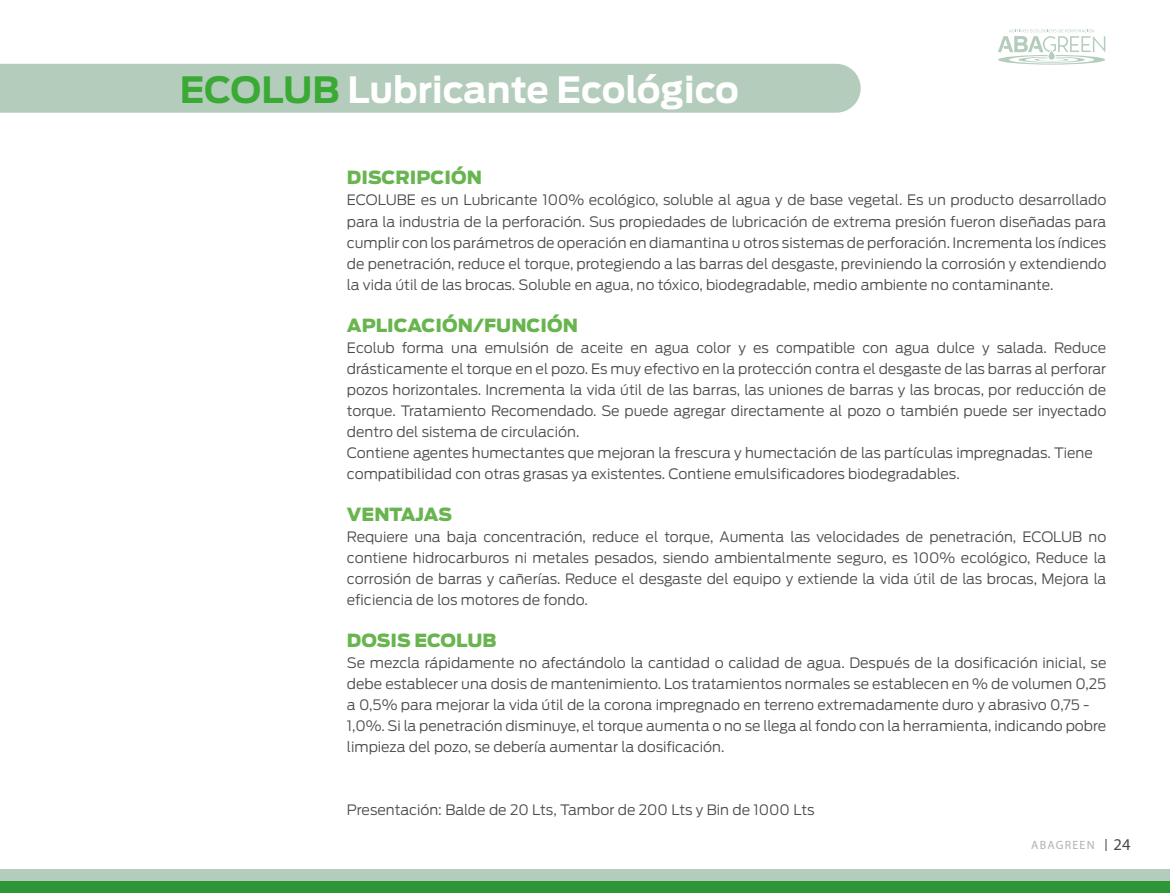
<style>
.page{position:relative;width:1170px;height:893px;background:#fff}
.page>*{position:absolute;margin:0;border:0;box-sizing:border-box;transform-origin:0 0}
.t1{font:700 36px "Antenna";color:#fff}
.t2{font:900 18px "Antenna";color:#68b54f}
.t3{font:300 14.25px/21px "Antenna";color:#4a4a49;text-align:justify}
.t4{font:12px "Myriad Pro";letter-spacing:.1em;color:#b3b2b2}
.s1{color:#3aaa35}
.s2{font-size:16.5px;color:#4a4a49}
</style>
<div class="page">
<div style="left:0;top:870px;width:1169px;height:15px;background:#b4ccbc"></div>
<div style="left:0;top:882px;width:1169px;height:11px;background:#2f9638"></div>
<div style="left:0;top:63px;width:860px;height:50px;background:#b4ccbc"></div>
<svg style="left:998px;top:29px;width:107px;height:36px"></svg>
<h1 class="t1" style="left:180px;top:69px;width:560px"><span class="s1">ECOLUB</span> Lubricante Ecológico</h1>
<p class="t2" style="left:347px;top:167px;width:136px">DISCRIPCIÓN</p>
<p class="t3" style="left:347px;top:190px;width:761px">ECOLUBE es un Lubricante 100% ecológico, soluble al agua y de base vegetal. Es un producto desarrollado para la industria de la perforación. Sus propiedades de lubricación de extrema presión fueron diseñadas para cumplir con los parámetros de operación en diamantina u otros sistemas de perforación. Incrementa los índices de penetración, reduce el torque, protegiendo a las barras del desgaste, previniendo la corrosión y extendiendo la vida útil de las brocas. Soluble en agua, no tóxico, biodegradable, medio ambiente no contaminante.</p>
<p class="t2" style="left:347px;top:314px;width:232px">APLICACIÓN/FUNCIÓN</p>
<p class="t3" style="left:347px;top:337px;width:761px;text-align:left">Ecolub forma una emulsión de aceite en agua color y es compatible con agua dulce y salada. Reduce drásticamente el torque en el pozo. Es muy efectivo en la protección contra el desgaste de las barras al perforar pozos horizontales. Incrementa la vida útil de las barras, las uniones de barras y las brocas, por reducción de torque. Tratamiento Recomendado. Se puede agregar directamente al pozo o también puede ser inyectado dentro del sistema de circulación.<br>Contiene agentes humectantes que mejoran la frescura y humectación de las partículas impregnadas. Tiene compatibilidad con otras grasas ya existentes. Contiene emulsificadores biodegradables.</p>
<p class="t2" style="left:347px;top:503px;width:107px">VENTAJAS</p>
<p class="t3" style="left:347px;top:526px;width:761px">Requiere una baja concentración, reduce el torque, Aumenta las velocidades de penetración, ECOLUB no contiene hidrocarburos ni metales pesados, siendo ambientalmente seguro, es 100% ecológico, Reduce la corrosión de barras y cañerías. Reduce el desgaste del equipo y extiende la vida útil de las brocas, Mejora la eficiencia de los motores de fondo.</p>
<p class="t2" style="left:347px;top:629px;width:151px">DOSIS ECOLUB</p>
<p class="t3" style="left:347px;top:652px;width:761px;text-align:left">Se mezcla rápidamente no afectándolo la cantidad o calidad de agua. Después de la dosificación inicial, se debe establecer una dosis de mantenimiento. Los tratamientos normales se establecen en % de volumen 0,25 a 0,5% para mejorar la vida útil de la corona impregnado en terreno extremadamente duro y abrasivo 0,75 - 1,0%. Si la penetración disminuye, el torque aumenta o no se llega al fondo con la herramienta, indicando pobre limpieza del pozo, se debería aumentar la dosificación.</p>
<p class="t3" style="left:347px;top:799px;width:469px">Presentación: Balde de 20 Lts, Tambor de 200 Lts y Bin de 1000 Lts</p>
<p class="t4" style="left:1031px;top:837px;width:101px">ABAGREEN <span class="s2">24</span></p>
</div>
